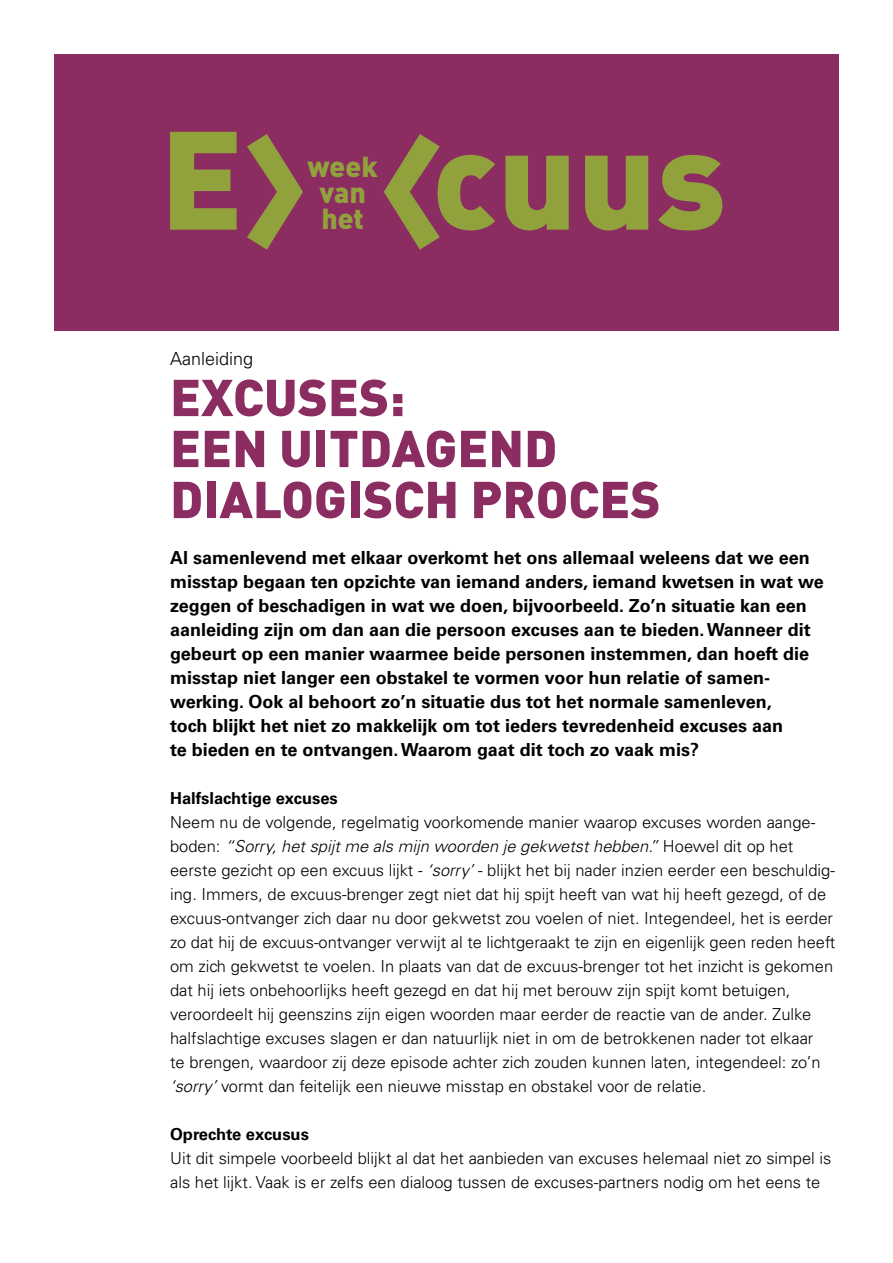
<style>
.page{position:relative;width:893px;height:1263px;background:#fff}
.page>*{position:absolute;margin:0;border:0;box-sizing:border-box;transform-origin:0 0}
.t1{font:900 51px/51px "DIN";color:#8c2d61}
.t2{font:900 28.5px/26.2px "DIN";color:#91a23d;text-align:center}
.t3{font:700 18px/24px "Univers";color:#000}
.t4{font:300 18px "Univers";color:#000}
.t5{font:300 16.5px/24px "Univers";color:#000}
.t6{font:700 16.5px "Univers";color:#000}
.s1{font-style:italic}
</style>
<div class="page">
<div style="left:54px;top:54px;width:785px;height:276px;background:#8c2d61"></div>
<svg style="left:384px;top:134px;width:338px;height:116px"></svg>
<svg style="left:170px;top:132px;width:67px;height:98px"></svg>
<svg style="left:247px;top:134px;width:56px;height:116px"></svg>
<h2 class="t2" style="left:308px;top:152px;width:72px">week van het</h2>
<p class="t4" style="left:170px;top:348px;width:85px">Aanleiding</p>
<h1 class="t1" style="left:170px;top:369px;width:492px">EXCUSES:<br>EEN UITDAGEND<br>DIALOGISCH PROCES</h1>
<p class="t3" style="left:170px;top:545px;width:655px">Al samenlevend met elkaar overkomt het ons allemaal weleens dat we een misstap begaan ten opzichte van iemand anders, iemand kwetsen in wat we zeggen of beschadigen in wat we doen, bijvoorbeeld. Zo’n situatie kan een aanleiding zijn om dan aan die persoon excuses aan te bieden. Wanneer dit gebeurt op een manier waarmee beide personen instemmen, dan hoeft die misstap niet langer een obstakel te vormen voor hun relatie of samen&shy;werking. Ook al behoort zo’n situatie dus tot het normale samenleven,<br>toch blijkt het niet zo makkelijk om tot ieders tevredenheid excuses aan<br>te bieden en te ontvangen. Waarom gaat dit toch zo vaak mis?</p>
<p class="t6" style="left:170px;top:788px;width:169px">Halfslachtige excuses</p>
<p class="t5" style="left:170px;top:810px;width:667px">Neem nu de volgende, regelmatig voorkomende manier waarop excuses worden aange&shy;boden: <span class="s1">“Sorry, het spijt me als mijn woorden je gekwetst hebben.”</span> Hoewel dit op het eerste gezicht op een excuus lijkt - <span class="s1">‘sorry’</span> - blijkt het bij nader inzien eerder een beschuldig&shy;ing. Immers, de excuus-brenger zegt niet dat hij spijt heeft van wat hij heeft gezegd, of de excuus-ontvanger zich daar nu door gekwetst zou voelen of niet. Integendeel, het is eerder zo dat hij de excuus-ontvanger verwijt al te lichtgeraakt te zijn en eigenlijk geen reden heeft om zich gekwetst te voelen. In plaats van dat de excuus-brenger tot het inzicht is gekomen dat hij iets onbehoorlijks heeft gezegd en dat hij met berouw zijn spijt komt betuigen, veroordeelt hij geenszins zijn eigen woorden maar eerder de reactie van de ander. Zulke halfslachtige excuses slagen er dan natuurlijk niet in om de betrokkenen nader tot elkaar<br>te brengen, waardoor zij deze episode achter zich zouden kunnen laten, integendeel: zo’n <span class="s1">‘sorry’</span> vormt dan feitelijk een nieuwe misstap en obstakel voor de relatie.</p>
<p class="t6" style="left:170px;top:1124px;width:140px">Oprechte excusus</p>
<p class="t5" style="left:170px;top:1146px;width:663px">Uit dit simpele voorbeeld blijkt al dat het aanbieden van excuses helemaal niet zo simpel is als het lijkt. Vaak is er zelfs een dialoog tussen de excuses-partners nodig om het eens te</p>
</div>
